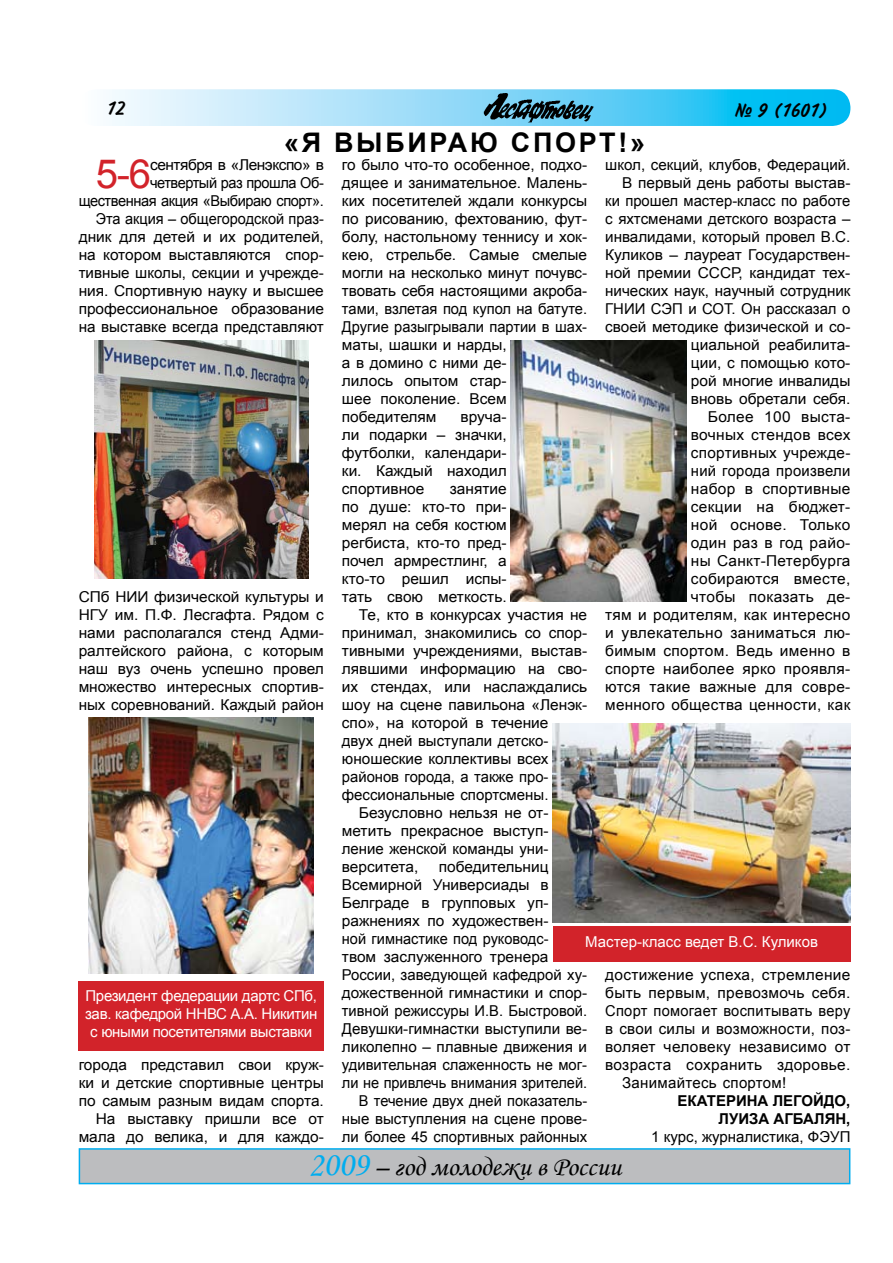
<style>
.page{position:relative;width:893px;height:1263px;background:#fff}
.page>*{position:absolute;margin:0;border:0;box-sizing:border-box;transform-origin:0 0}
.t1{font:40.2px "Arial";color:#d2232a}
.t2{font:27px "Monotype Corsiva";color:#000}
.t3{font:700 27px "Arial";color:#000}
.t4{font:19.5px "Inform CTT";color:#000}
.t5{font:15px/18px "Arial";color:#000;text-align:right}
.t6{font:15px "Arial";letter-spacing:.02em;color:#000}
.t7{font:15px/18px "Arial";letter-spacing:-.02em;color:#fff;text-align:center}
.t8{font:700 15px "Arial";color:#000}
.t9{font:15px "Arial";color:#fff}
.s1{font-size:34.5px;color:#00adef}
</style>
<div class="page">
<svg style="left:79px;top:89px;width:771px;height:37px;background:#85daf8"></svg>
<img style="left:482px;top:93px;width:113px;height:29px">
<div style="left:79px;top:1149px;width:771px;height:34px;background:#bcbdbf"></div>
<div style="left:79px;top:1148px;width:771px;height:36px;border:2px solid #00adef"></div>
<img style="left:553px;top:724px;width:297px;height:198px">
<img style="left:94px;top:340px;width:214px;height:239px">
<div style="left:553px;top:926px;width:297px;height:36px;background:#d2232a"></div>
<img style="left:89px;top:718px;width:225px;height:255px">
<img style="left:511px;top:340px;width:176px;height:261px">
<div style="left:79px;top:981px;width:245px;height:69px;background:#d2232a"></div>
<h3 class="t4" style="left:106px;top:98px;width:20px">12</h3>
<h3 class="t4" style="left:735px;top:99px;width:94px">¹ 9 (1601)</h3>
<h2 class="t3" style="left:284px;top:125px;width:74px">«Я выбираю</h2>
<h2 class="t3" style="left:511px;top:125px;width:22px">спорт</h2>
<h2 class="t3" style="left:618px;top:125px;width:28px">!»</h2>
<h1 class="t1" style="left:96px;top:147px;width:57px">5-6</h1>
<p class="t5" style="left:79px;top:156px;width:247px">сентября в «Ленэкспо» в<br>четвертый раз прошла Об&shy;щественная акция «Выбираю спорт».<br>Эта акция – общегородской праз&shy;дник для детей и их родителей, на котором выставляются спор&shy;тивные школы, секции и учрежде&shy;ния. Спортивную науку и высшее профессиональное образование на выставке всегда представляют</p>
<p class="t5" style="left:79px;top:588px;width:247px;text-align:justify">СПб НИИ физической культуры и НГУ им. П.Ф. Лесгафта. Рядом с нами располагался стенд Адми&shy;ралтейского района, с которым наш вуз очень успешно провел множество интересных спортив&shy;ных соревнований. Каждый район</p>
<p class="t7" style="left:85px;top:986px;width:234px">Президент федерации дартс СПб, зав. кафедрой ННВС А.А. Никитин с юными посетителями выставки</p>
<p class="t5" style="left:79px;top:1056px;width:247px">города представил свои круж&shy;ки и детские спортивные центры по самым разным видам спорта.<br>На выставку пришли все от мала до велика, и для каждо-</p>
<p class="t5" style="left:342px;top:156px;width:247px;text-align:left">го было что-то особенное, подхо&shy;дящее и занимательное. Малень&shy;ких посетителей ждали конкурсы по рисованию, фехтованию, фут&shy;болу, настольному теннису и хок&shy;кею, стрельбе. Самые смелые могли на несколько минут почувс&shy;твовать себя настоящими акроба&shy;тами, взлетая под купол на батуте.<br>Другие разыгрывали партии в шах&shy;маты, шашки и нарды,<br>а в домино с ними де-<br>лилось опытом стар-<br>шее поколение. Всем победителям</p>
<p class="t5" style="left:605px;top:156px;width:247px">школ, секций, клубов, Федераций.<br>В первый день работы выстав&shy;ки прошел мастер-класс по работе с яхтсменами детского возраста – инвалидами, который провел В.С.<br>Куликов – лауреат Государствен&shy;ной премии СССР, кандидат тех&shy;нических наук, научный сотрудник<br>ГНИИ СЭП и СОТ. Он рассказал о своей методике физической и со&shy;циальной реабилита-<br>ции, с помощью кото-<br>рой многие инвалиды<br>вновь обретали себя.<br>Более 100 выста-<br>вочных стендов всех спортивных учрежде-<br>ний города произвели<br>набор в спортивные<br>секции на бюджет-<br>ной основе. Только<br>один раз в год райо-<br>ны Санкт-Петербурга собираются вместе,<br>чтобы показать де-<br>тям и родителям, как интересно и увлекательно заниматься лю&shy;бимым спортом. Ведь именно в спорте наиболее ярко проявля&shy;ются такие важные для совре&shy;менного общества ценности, как</p>
<p class="t5" style="left:342px;top:408px;width:166px;text-align:justify;text-indent:119px">вруча&shy;ли подарки – значки, футболки, календари&shy;ки. Каждый находил спортивное</p>
<p class="t5" style="left:450px;top:480px;width:58px">занятие</p>
<p class="t5" style="left:342px;top:498px;width:166px">по душе: кто-то при-</p>
<p class="t5" style="left:342px;top:516px;width:166px">мерял на себя костюм</p>
<p class="t5" style="left:342px;top:534px;width:166px">регбиста, кто-то пред-</p>
<p class="t5" style="left:342px;top:552px;width:166px">почел армрестлинг, а</p>
<p class="t5" style="left:342px;top:570px;width:166px">кто-то решил испы-</p>
<p class="t5" style="left:342px;top:588px;width:166px">тать свою меткость.</p>
<p class="t5" style="left:359px;top:606px;width:230px">Те, кто в конкурсах участия не</p>
<p class="t5" style="left:342px;top:624px;width:247px">принимал, знакомились со спор-</p>
<p class="t5" style="left:342px;top:642px;width:247px">тивными учреждениями, выстав-</p>
<p class="t5" style="left:342px;top:660px;width:247px">лявшими информацию на сво-</p>
<p class="t5" style="left:342px;top:678px;width:247px">их стендах, или наслаждались</p>
<p class="t5" style="left:342px;top:696px;width:247px">шоу на сцене павильона «Ленэк-</p>
<p class="t5" style="left:342px;top:714px;width:208px">спо», на которой в течение</p>
<p class="t5" style="left:342px;top:732px;width:208px">двух дней выступали детско-</p>
<p class="t5" style="left:342px;top:750px;width:208px">юношеские коллективы всех</p>
<p class="t5" style="left:342px;top:768px;width:208px">районов города, а также про-</p>
<p class="t5" style="left:342px;top:786px;width:208px">фессиональные спортсмены.</p>
<p class="t5" style="left:359px;top:804px;width:191px">Безусловно нельзя не от-</p>
<p class="t5" style="left:342px;top:822px;width:208px">метить прекрасное выступ-</p>
<p class="t5" style="left:342px;top:840px;width:208px">ление женской команды уни-</p>
<p class="t5" style="left:342px;top:858px;width:78px">верситета,</p>
<p class="t5" style="left:439px;top:858px;width:111px">победительниц</p>
<p class="t5" style="left:342px;top:876px;width:208px">Всемирной Универсиады в</p>
<p class="t5" style="left:342px;top:894px;width:208px">Белграде в групповых уп-</p>
<p class="t5" style="left:342px;top:912px;width:208px">ражнениях по художествен-</p>
<p class="t5" style="left:342px;top:930px;width:208px">ной гимнастике под руководс-</p>
<p class="t5" style="left:342px;top:948px;width:208px">твом заслуженного тренера</p>
<p class="t5" style="left:342px;top:966px;width:247px">России, заведующей кафедрой ху-</p>
<p class="t5" style="left:342px;top:984px;width:247px">дожественной гимнастики и спор-</p>
<p class="t5" style="left:342px;top:1002px;width:247px">тивной режиссуры И.В. Быстровой.</p>
<p class="t5" style="left:342px;top:1020px;width:247px">Девушки-гимнастки выступили ве-</p>
<p class="t5" style="left:342px;top:1038px;width:247px">ликолепно – плавные движения и</p>
<p class="t5" style="left:342px;top:1056px;width:247px">удивительная слаженность не мог-</p>
<p class="t5" style="left:342px;top:1074px;width:247px">ли не привлечь внимания зрителей.</p>
<p class="t5" style="left:359px;top:1092px;width:230px">В течение двух дней показатель-</p>
<p class="t5" style="left:342px;top:1110px;width:247px">ные выступления на сцене прове-</p>
<p class="t5" style="left:342px;top:1128px;width:247px">ли более 45 спортивных районных</p>
<p class="t9" style="left:585px;top:931px;width:234px">Мастер-класс ведет В.С. Куликов</p>
<p class="t6" style="left:605px;top:965px;width:247px">достижение успеха, стремление</p>
<p class="t6" style="left:605px;top:983px;width:247px">быть первым, превозмочь себя.</p>
<p class="t6" style="left:605px;top:1001px;width:247px">Спорт помогает воспитывать веру</p>
<p class="t6" style="left:605px;top:1019px;width:247px">в свои силы и возможности, поз-</p>
<p class="t6" style="left:605px;top:1037px;width:247px">воляет человеку независимо от</p>
<p class="t6" style="left:605px;top:1055px;width:247px">возраста сохранить здоровье.</p>
<p class="t6" style="left:622px;top:1073px;width:166px">Занимайтесь спортом!</p>
<p class="t8" style="left:678px;top:1091px;width:21px">Екатерина</p>
<p class="t8" style="left:773px;top:1091px;width:22px">Легойдо</p>
<p class="t8" style="left:846px;top:1091px;width:6px">,</p>
<p class="t8" style="left:718px;top:1109px;width:77px">Луиза Агбалян</p>
<p class="t8" style="left:846px;top:1109px;width:6px">,</p>
<p class="t5" style="left:651px;top:1128px;width:168px">1 курс, журналистика, фэуп</p>
<h2 class="t2" style="left:308px;top:1150px;width:315px"><span class="s1">2009</span> – год молодежи в России</h2>
</div>
